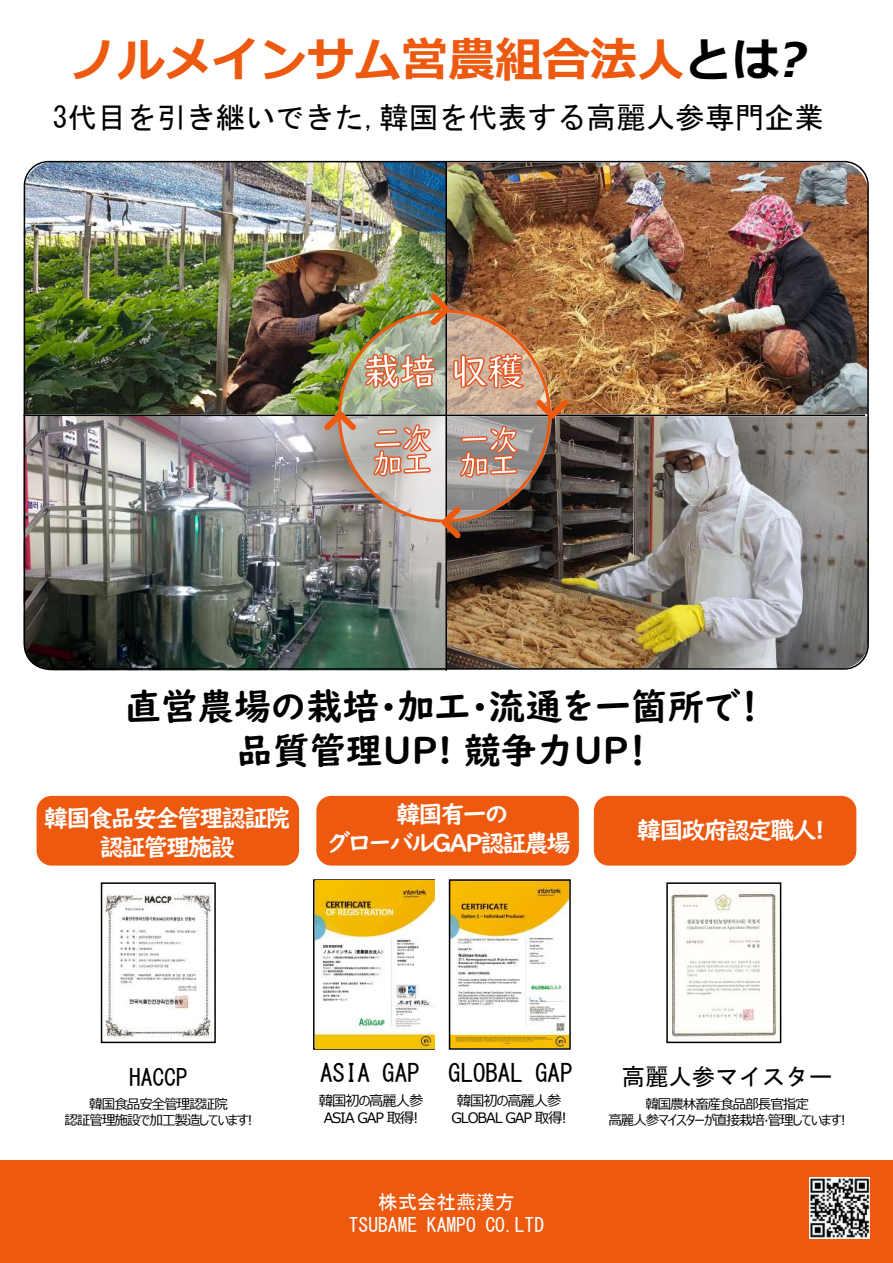
<style>
.page{position:relative;width:893px;height:1263px;background:#fff}
.page>*{position:absolute;margin:0;border:0;box-sizing:border-box;transform-origin:0 0}
.t1{font:700 47.25px "Meiryo";color:#ed590f}
.t2{font:36.6px/43.8px "UD Digi Kyokasho NK B";color:#000;text-align:center}
.t3{font:36.6px "UD Digi Kyokasho NK B";color:#fff}
.t4{font:29.7px "MS Gothic";color:#000}
.t5{font:29.25px/25.2px "UD Digi Kyokasho NK B";color:#fff}
.t6{font:24.9px "MS Gothic";color:#000}
.t7{font:24px/28.8px "UD Digi Kyokasho NK B";letter-spacing:-.075em;color:#fff;text-align:center}
.t8{font:23.4px "MS Gothic";color:#000}
.t9{font:19.5px/23.4px "MS Gothic";color:#fff;text-align:center}
.t10{font:14.4px/17.2px "Meiryo UI";letter-spacing:-.075em;color:#000;text-align:center}
.t11{font:13.5px/16.2px "Meiryo UI";letter-spacing:-.075em;color:#000;text-align:center}
.s1{font-style:italic;color:#000}
</style>
<div class="page">
<img style="left:669px;top:890px;width:109px;height:150px">
<div style="left:0;top:1161px;width:893px;height:102px;background:#ed590f"></div>
<img style="left:24px;top:162px;width:844px;height:505px">
<svg style="left:340px;top:310px;width:212px;height:212px;background:#b6a791"></svg>
<hr style="left:24px;top:414px;width:841px;height:2px;background:#000">
<hr style="left:445px;top:162px;width:2px;height:509px;background:#000">
<div style="left:37px;top:796px;width:262px;height:70px;background:#ed590f;border-radius:15px"></div>
<div style="left:316px;top:796px;width:263px;height:70px;background:#ed590f;border-radius:15px"></div>
<div style="left:594px;top:796px;width:262px;height:70px;background:#ed590f;border-radius:15px"></div>
<img style="left:104px;top:894px;width:108px;height:145px">
<div style="left:101px;top:882px;width:115px;height:161px;border:2px solid #000"></div>
<div style="left:666px;top:882px;width:115px;height:161px;border:2px solid #000"></div>
<img style="left:452px;top:882px;width:116px;height:165px">
<div style="left:449px;top:879px;width:122px;height:171px;border:2px solid #000"></div>
<div style="left:313px;top:879px;width:122px;height:171px;border:2px solid #000"></div>
<img style="left:315px;top:880px;width:119px;height:168px">
<img style="left:364px;top:288px;width:161px;height:101px">
<svg style="left:531px;top:394px;width:42px;height:30px"></svg>
<svg style="left:372px;top:402px;width:147px;height:143px;background:#ab988f"></svg>
<svg style="left:319px;top:406px;width:42px;height:30px"></svg>
<img style="left:809px;top:1177px;width:60px;height:61px">
<h1 class="t1" style="left:71px;top:27px;width:737px">ノルメインサム営農組合法人<span class="s1">とは?</span></h1>
<h3 class="t4" style="left:53px;top:102px;width:773px">3代目を引き継いできた,韓国を代表する高麗人参専門企業</h3>
<h2 class="t3" style="left:363px;top:349px;width:163px">栽培収穫</h2>
<h3 class="t5" style="left:460px;top:427px;width:60px">一次加工</h3>
<h3 class="t5" style="left:373px;top:426px;width:60px">二次加工</h3>
<h2 class="t2" style="left:125px;top:685px;width:636px">直営農場の栽培·加工·流通を一箇所で！品質管理UP! 競争力UP！</h2>
<h3 class="t7" style="left:44px;top:803px;width:248px">韓国食品安全管理認証院認証管理施設</h3>
<h3 class="t7" style="left:328px;top:800px;width:244px">韓国有一の<br>グローバルGAP認証農場</h3>
<h3 class="t7" style="left:637px;top:816px;width:189px">韓国政府認定職人!</h3>
<h3 class="t6" style="left:320px;top:1060px;width:101px">ASIA GAP</h3>
<p class="t10" style="left:319px;top:1093px;width:106px">韓国初の高麗人参<br>ASIA GAP 取得!</p>
<h3 class="t6" style="left:448px;top:1060px;width:126px">GLOBAL GAP</h3>
<p class="t10" style="left:452px;top:1093px;width:117px">韓国初の高麗人参<br>GLOBAL GAP 取得!</p>
<h3 class="t8" style="left:622px;top:1065px;width:212px">高麗人参マイスター</h3>
<h3 class="t8" style="left:129px;top:1066px;width:60px">HACCP</h3>
<p class="t11" style="left:65px;top:1097px;width:190px">韓国食品安全管理認証院<br>認証管理施設で加工製造しています!</p>
<p class="t11" style="left:608px;top:1097px;width:239px">韓国農林畜産食品部長官指定<br>高麗人参マイスターが直接栽培·管理しています!</p>
<h3 class="t9" style="left:349px;top:1190px;width:197px">株式会社燕漢方<br>TSUBAME KAMPO CO.LTD</h3>
</div>
